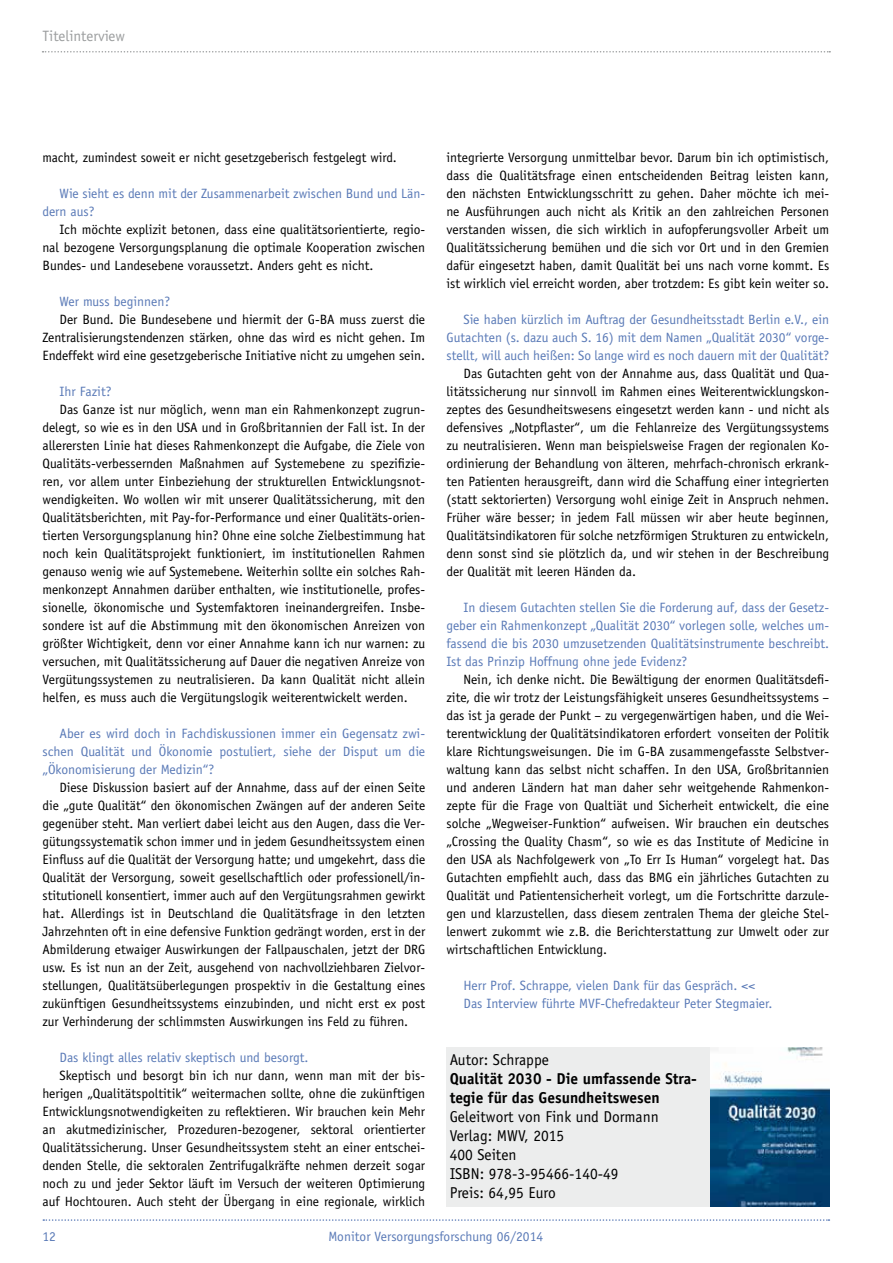
<style>
.page{position:relative;width:893px;height:1263px;background:#fff}
.page>*{position:absolute;margin:0;border:0;box-sizing:border-box;transform-origin:0 0}
.t1{font:15.75px/18.9px "Officina Sans";color:#000}
.t2{font:700 15.75px/18.9px "Officina Sans";color:#000}
.t3{font:15px "Officina Sans";color:#9c9e9f}
.t4{font:13.5px/18px "Officina Sans";color:#000;text-align:justify}
.t5{font:13.5px/18px "Officina Sans";color:#5a7ab7;text-align:justify}
</style>
<div class="page">
<svg style="left:43px;top:51px;width:787px;height:2px"></svg>
<svg style="left:43px;top:1219px;width:786px;height:2px"></svg>
<div style="left:446px;top:1047px;width:383px;height:160px;background:#eceded"></div>
<img style="left:710px;top:1047px;width:119px;height:160px">
<p class="t3" style="left:43px;top:27px;width:84px">Titelinterview</p>
<p class="t4" style="left:43px;top:148px;width:356px">macht, zumindest soweit er nicht gesetzgeberisch festgelegt wird.</p>
<p class="t5" style="left:43px;top:184px;width:384px;text-indent:17px">Wie sieht es denn mit der Zusammenarbeit zwischen Bund und Län&shy;dern aus?</p>
<p class="t4" style="left:43px;top:220px;width:384px;text-indent:17px">Ich möchte explizit betonen, dass eine qualitätsorientierte, regio&shy;nal bezogene Versorgungsplanung die optimale Kooperation zwischen Bundes- und Landesebene voraussetzt. Anders geht es nicht.</p>
<p class="t5" style="left:60px;top:292px;width:112px">Wer muss beginnen?</p>
<p class="t4" style="left:43px;top:310px;width:384px;text-indent:17px">Der Bund. Die Bundesebene und hiermit der G-BA muss zuerst die Zentralisierungstendenzen stärken, ohne das wird es nicht gehen. Im Endeffekt wird eine gesetzgeberische Initiative nicht zu umgehen sein.</p>
<p class="t5" style="left:60px;top:382px;width:54px">Ihr Fazit?</p>
<p class="t4" style="left:43px;top:400px;width:384px;text-indent:17px">Das Ganze ist nur möglich, wenn man ein Rahmenkonzept zugrun&shy;delegt, so wie es in den USA und in Großbritannien der Fall ist. In der allerersten Linie hat dieses Rahmenkonzept die Aufgabe, die Ziele von Qualitäts-verbessernden Maßnahmen auf Systemebene zu spezifizie&shy;ren, vor allem unter Einbeziehung der strukturellen Entwicklungsnot&shy;wendigkeiten. Wo wollen wir mit unserer Qualitätssicherung, mit den Qualitätsberichten, mit Pay-for-Performance und einer Qualitäts-orien&shy;tierten Versorgungsplanung hin? Ohne eine solche Zielbestimmung hat noch kein Qualitätsprojekt funktioniert, im institutionellen Rahmen genauso wenig wie auf Systemebene. Weiterhin sollte ein solches Rah&shy;menkonzept Annahmen darüber enthalten, wie institutionelle, profes&shy;sionelle, ökonomische und Systemfaktoren ineinandergreifen. Insbe&shy;sondere ist auf die Abstimmung mit den ökonomischen Anreizen von größter Wichtigkeit, denn vor einer Annahme kann ich nur warnen: zu versuchen, mit Qualitätssicherung auf Dauer die negativen Anreize von Vergütungssystemen zu neutralisieren. Da kann Qualität nicht allein helfen, es muss auch die Vergütungslogik weiterentwickelt werden.</p>
<p class="t5" style="left:43px;top:724px;width:384px;text-indent:17px">Aber es wird doch in Fachdiskussionen immer ein Gegensatz zwi&shy;schen Qualität und Ökonomie postuliert, siehe der Disput um die „Ökonomisierung der Medizin“?</p>
<p class="t4" style="left:43px;top:778px;width:384px;text-indent:17px">Diese Diskussion basiert auf der Annahme, dass auf der einen Seite die „gute Qualität“ den ökonomischen Zwängen auf der anderen Seite gegenüber steht. Man verliert dabei leicht aus den Augen, dass die Ver&shy;gütungssystematik schon immer und in jedem Gesundheitssystem einen Einfluss auf die Qualität der Versorgung hatte; und umgekehrt, dass die Qualität der Versorgung, soweit gesellschaftlich oder professionell/in&shy;stitutionell konsentiert, immer auch auf den Vergütungsrahmen gewirkt hat. Allerdings ist in Deutschland die Qualitätsfrage in den letzten Jahrzehnten oft in eine defensive Funktion gedrängt worden, erst in der Abmilderung etwaiger Auswirkungen der Fallpauschalen, jetzt der DRG usw. Es ist nun an der Zeit, ausgehend von nachvollziehbaren Zielvor&shy;stellungen, Qualitätsüberlegungen prospektiv in die Gestaltung eines zukünftigen Gesundheitssystems einzubinden, und nicht erst ex post zur Verhinderung der schlimmsten Auswirkungen ins Feld zu führen.</p>
<p class="t5" style="left:60px;top:1048px;width:251px">Das klingt alles relativ skeptisch und besorgt.</p>
<p class="t4" style="left:43px;top:1066px;width:384px;text-indent:17px">Skeptisch und besorgt bin ich nur dann, wenn man mit der bis&shy;herigen „Qualitätspoltitik“ weitermachen sollte, ohne die zukünftigen Entwicklungsnotwendigkeiten zu reflektieren. Wir brauchen kein Mehr an akutmedizinischer, Prozeduren-bezogener, sektoral orientierter Qualitätssicherung. Unser Gesundheitssystem steht an einer entschei&shy;denden Stelle, die sektoralen Zentrifugalkräfte nehmen derzeit sogar noch zu und jeder Sektor läuft im Versuch der weiteren Optimierung auf Hochtouren. Auch steht der Übergang in eine regionale, wirklich</p>
<p class="t4" style="left:446px;top:148px;width:384px">integrierte Versorgung unmittelbar bevor. Darum bin ich optimistisch, dass die Qualitätsfrage einen entscheidenden Beitrag leisten kann, den nächsten Entwicklungsschritt zu gehen. Daher möchte ich mei&shy;ne Ausführungen auch nicht als Kritik an den zahlreichen Personen verstanden wissen, die sich wirklich in aufopferungsvoller Arbeit um Qualitätssicherung bemühen und die sich vor Ort und in den Gremien dafür eingesetzt haben, damit Qualität bei uns nach vorne kommt. Es ist wirklich viel erreicht worden, aber trotzdem: Es gibt kein weiter so.</p>
<p class="t5" style="left:446px;top:310px;width:384px;text-indent:17px">Sie haben kürzlich im Auftrag der Gesundheitsstadt Berlin e.V., ein Gutachten (s. dazu auch S. 16) mit dem Namen „Qualität 2030“ vorge&shy;stellt, will auch heißen: So lange wird es noch dauern mit der Qualität?</p>
<p class="t4" style="left:446px;top:364px;width:384px;text-indent:17px">Das Gutachten geht von der Annahme aus, dass Qualität und Qua&shy;litätssicherung nur sinnvoll im Rahmen eines Weiterentwicklungskon&shy;zeptes des Gesundheitswesens eingesetzt werden kann - und nicht als defensives „Notpflaster“, um die Fehlanreize des Vergütungssystems zu neutralisieren. Wenn man beispielsweise Fragen der regionalen Ko&shy;ordinierung der Behandlung von älteren, mehrfach-chronisch erkrank&shy;ten Patienten herausgreift, dann wird die Schaffung einer integrierten (statt sektorierten) Versorgung wohl einige Zeit in Anspruch nehmen.<br>Früher wäre besser; in jedem Fall müssen wir aber heute beginnen, Qualitätsindikatoren für solche netzförmigen Strukturen zu entwickeln, denn sonst sind sie plötzlich da, und wir stehen in der Beschreibung der Qualität mit leeren Händen da.</p>
<p class="t5" style="left:446px;top:598px;width:384px;text-indent:17px">In diesem Gutachten stellen Sie die Forderung auf, dass der Gesetz&shy;geber ein Rahmenkonzept „Qualität 2030“ vorlegen solle, welches um&shy;fassend die bis 2030 umzusetzenden Qualitätsinstrumente beschreibt.<br>Ist das Prinzip Hoffnung ohne jede Evidenz?</p>
<p class="t4" style="left:446px;top:670px;width:384px;text-indent:17px">Nein, ich denke nicht. Die Bewältigung der enormen Qualitätsdefi&shy;zite, die wir trotz der Leistungsfähigkeit unseres Gesundheitssystems – das ist ja gerade der Punkt – zu vergegenwärtigen haben, und die Wei&shy;terentwicklung der Qualitätsindikatoren erfordert vonseiten der Politik klare Richtungsweisungen. Die im G-BA zusammengefasste Selbstver&shy;waltung kann das selbst nicht schaffen. In den USA, Großbritannien und anderen Ländern hat man daher sehr weitgehende Rahmenkon&shy;zepte für die Frage von Qualtiät und Sicherheit entwickelt, die eine solche „Wegweiser-Funktion“ aufweisen. Wir brauchen ein deutsches „Crossing the Quality Chasm“, so wie es das Institute of Medicine in den USA als Nachfolgewerk von „To Err Is Human“ vorgelegt hat. Das Gutachten empfiehlt auch, dass das BMG ein jährliches Gutachten zu Qualität und Patientensicherheit vorlegt, um die Fortschritte darzule&shy;gen und klarzustellen, dass diesem zentralen Thema der gleiche Stel&shy;lenwert zukommt wie z.B. die Berichterstattung zur Umwelt oder zur wirtschaftlichen Entwicklung.</p>
<p class="t5" style="left:463px;top:976px;width:310px">Herr Prof. Schrappe, vielen Dank für das Gespräch. &lt;&lt;<br>Das Interview führte MVF-Chefredakteur Peter Stegmaier.</p>
<p class="t1" style="left:450px;top:1050px;width:101px">Autor: Schrappe</p>
<p class="t2" style="left:450px;top:1069px;width:249px">Qualität 2030 - Die umfassende Stra&shy;tegie für das Gesundheitswesen</p>
<p class="t1" style="left:450px;top:1107px;width:210px">Geleitwort von Fink und Dormann<br>Verlag: MWV, 2015<br>400 Seiten<br>ISBN: 978-3-95466-140-49<br>Preis: 64,95 Euro</p>
<p class="t5" style="left:43px;top:1227px;width:15px">12</p>
<p class="t5" style="left:329px;top:1227px;width:216px">Monitor Versorgungsforschung 06/2014</p>
</div>
